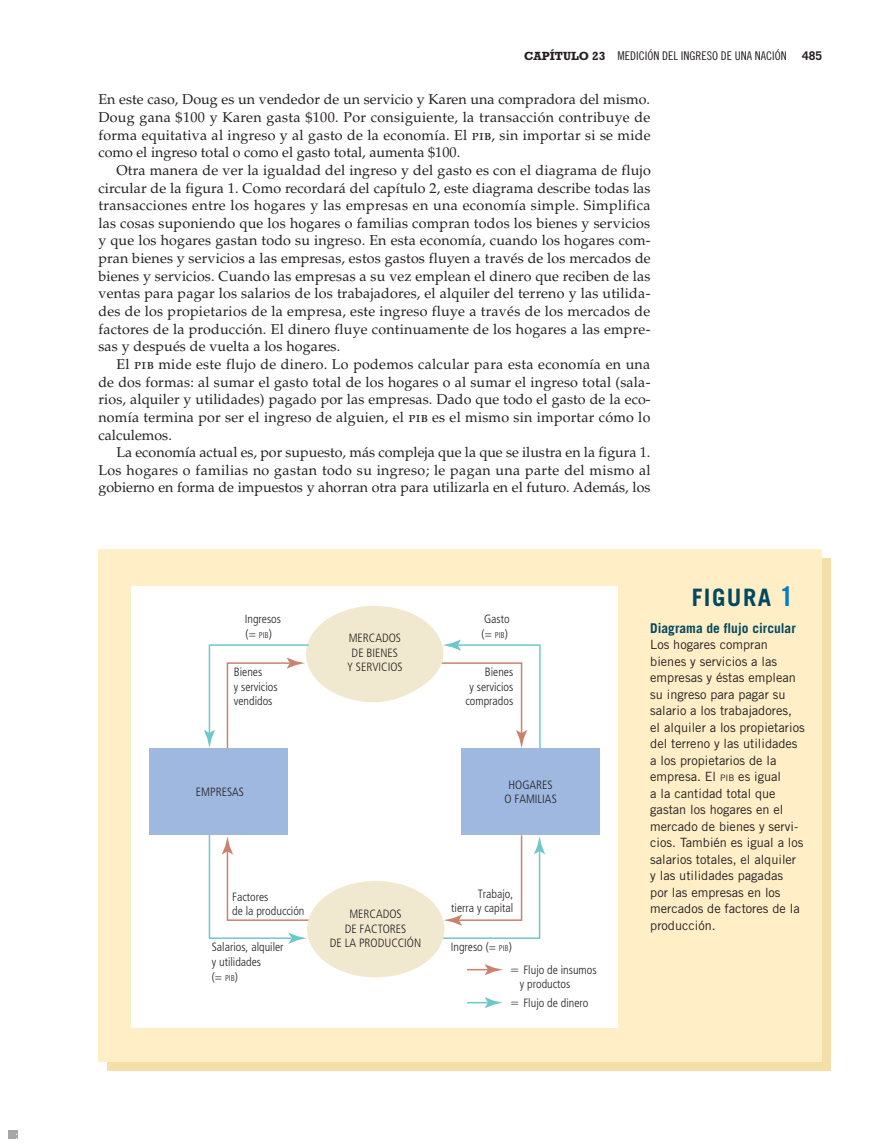
<style>
.page{position:relative;width:892px;height:1148px;background:#fff}
.page>*{position:absolute;margin:0;border:0;box-sizing:border-box;transform-origin:0 0}
.t1{font:700 24px "Trade Gothic LT Std";letter-spacing:.06em;color:#004960}
.t2{font:14.25px "Palatino LT Std";letter-spacing:.015em;color:#231f20}
.t3{font:700 13.5px "Trade Gothic LT Std";color:#004960}
.t4{font:12.75px/16.5px "Trade Gothic LT Std";color:#231f20}
.t5{font:300 condensed 12px/14.4px "Frutiger LT Std";color:#231f20}
.t6{font:12px "Trade Gothic LT Std Cn 18";color:#231f20}
.t7{font:700 12px "Trade Gothic LT Std";color:#231f20}
.s1{font-family:"Rockwell Std";font-weight:700}
.s2{font-size:8.4px}
.s3{font-family:"Mathematical Pi OTF1";font-weight:400;font-stretch:normal}
.s4{font-size:27px;color:#007fc6}
.s5{font-size:8.85px}
</style>
<div class="page">
<svg style="left:107px;top:558px;width:723px;height:512px;background:#f4e0aa"></svg>
<div style="left:98px;top:549px;width:723px;height:512px;background:#ffeec6"></div>
<div style="left:131px;top:586px;width:486px;height:441px;background:#fff"></div>
<div style="left:306px;top:605px;width:137px;height:97px;background:#f1e9cf;border-radius:50%"></div>
<svg style="left:204px;top:643px;width:106px;height:106px"></svg>
<svg style="left:208px;top:833px;width:102px;height:110px"></svg>
<svg style="left:440px;top:639px;width:101px;height:109px"></svg>
<svg style="left:440px;top:834px;width:105px;height:105px"></svg>
<div style="left:149px;top:748px;width:138px;height:86px;background:#9fb8e0"></div>
<div style="left:461px;top:748px;width:138px;height:86px;background:#9fb8e0"></div>
<div style="left:307px;top:880px;width:137px;height:97px;background:#f1e9cf;border-radius:50%"></div>
<hr style="left:467px;top:968px;width:22px;height:2px;background:#ca826f">
<svg style="left:485px;top:964px;width:18px;height:11px"></svg>
<hr style="left:467px;top:1001px;width:22px;height:2px;background:#6dc9c9">
<svg style="left:485px;top:997px;width:18px;height:10px"></svg>
<svg style="left:8px;top:1130px;width:10px;height:8px"></svg>
<p class="t6" style="left:524px;top:52px;width:264px"><span class="s1">CAPÍTULO 23</span> MEDICIÓN DEL INGRESO DE UNA NACIÓN</p>
<p class="t7" style="left:802px;top:52px;width:22px">485</p>
<p class="t2" style="left:98px;top:94px;width:553px">En este caso, Doug es un vendedor de un servicio y Karen una compradora del mismo.</p>
<p class="t2" style="left:98px;top:112px;width:553px">Doug gana $100 y Karen gasta $100. Por consiguiente, la transacción contribuye de</p>
<p class="t2" style="left:98px;top:129px;width:553px">forma equitativa al ingreso y al gasto de la economía. El pib, sin importar si se mide</p>
<p class="t2" style="left:98px;top:147px;width:363px">como el ingreso total o como el gasto total, aumenta $100.</p>
<p class="t2" style="left:116px;top:164px;width:536px">Otra manera de ver la igualdad del ingreso y del gasto es con el diagrama de flujo</p>
<p class="t2" style="left:98px;top:182px;width:553px">circular de la figura 1. Como recordará del capítulo 2, este diagrama describe todas las</p>
<p class="t2" style="left:98px;top:200px;width:554px">transacciones entre los hogares y las empresas en una economía simple. Simplifica</p>
<p class="t2" style="left:98px;top:217px;width:553px">las cosas suponiendo que los hogares o familias compran todos los bienes y servicios</p>
<p class="t2" style="left:98px;top:235px;width:553px">y que los hogares gastan todo su ingreso. En esta economía, cuando los hogares com-</p>
<p class="t2" style="left:98px;top:253px;width:554px">pran bienes y servicios a las empresas, estos gastos fluyen a través de los mercados de</p>
<p class="t2" style="left:98px;top:270px;width:553px">bienes y servicios. Cuando las empresas a su vez emplean el dinero que reciben de las</p>
<p class="t2" style="left:98px;top:288px;width:553px">ventas para pagar los salarios de los trabajadores, el alquiler del terreno y las utilida-</p>
<p class="t2" style="left:98px;top:305px;width:553px">des de los propietarios de la empresa, este ingreso fluye a través de los mercados de</p>
<p class="t2" style="left:98px;top:323px;width:553px">factores de la producción. El dinero fluye continuamente de los hogares a las empre-</p>
<p class="t2" style="left:98px;top:341px;width:243px">sas y después de vuelta a los hogares.</p>
<p class="t2" style="left:116px;top:358px;width:535px">El pib mide este flujo de dinero. Lo podemos calcular para esta economía en una</p>
<p class="t2" style="left:98px;top:376px;width:553px">de dos formas: al sumar el gasto total de los hogares o al sumar el ingreso total (sala-</p>
<p class="t2" style="left:98px;top:394px;width:553px">rios, alquiler y utilidades) pagado por las empresas. Dado que todo el gasto de la eco-</p>
<p class="t2" style="left:98px;top:411px;width:553px">nomía termina por ser el ingreso de alguien, el pib es el mismo sin importar cómo lo</p>
<p class="t2" style="left:98px;top:429px;width:75px">calculemos.</p>
<p class="t2" style="left:116px;top:446px;width:535px">La economía actual es, por supuesto, más compleja que la que se ilustra en la figura 1.</p>
<p class="t2" style="left:98px;top:464px;width:554px">Los hogares o familias no gastan todo su ingreso; le pagan una parte del mismo al</p>
<p class="t2" style="left:98px;top:482px;width:553px">gobierno en forma de impuestos y ahorran otra para utilizarla en el futuro. Además, los</p>
<p class="t5" style="left:245px;top:612px;width:38px;line-height:15px">Ingresos (= <span class="s2">PIB</span>)</p>
<p class="t5" style="left:234px;top:665px;width:45px">Bienes<br>y servicios vendidos</p>
<p class="t5" style="left:347px;top:631px;width:57px;text-align:center">MERCADOS<br>DE BIENES<br>Y SERVICIOS</p>
<p class="t5" style="left:481px;top:612px;width:30px;line-height:15px">Gasto (= <span class="s2">PIB</span>)</p>
<p class="t5" style="left:465px;top:665px;width:49px;text-align:right">Bienes<br>y servicios comprados</p>
<p class="t5" style="left:196px;top:784px;width:49px">EMPRESAS</p>
<p class="t5" style="left:504px;top:777px;width:54px;text-align:center">HOGARES<br>O FAMILIAS</p>
<p class="t5" style="left:232px;top:889px;width:74px">Factores<br>de la producción</p>
<p class="t5" style="left:212px;top:940px;width:73px">Salarios, alquiler y utilidades</p>
<p class="t5" style="left:212px;top:970px;width:28px">(= <span class="s2">PIB</span>)</p>
<p class="t5" style="left:330px;top:907px;width:93px;text-align:center">MERCADOS<br>DE FACTORES<br>DE LA PRODUCCIÓN</p>
<p class="t5" style="left:451px;top:886px;width:63px;text-align:right">Trabajo,<br>tierra y capital</p>
<p class="t5" style="left:510px;top:936px;width:88px;line-height:22px;text-indent:-59px">Ingreso (= <span class="s2">PIB</span>)<br><span class="s3">5</span> Flujo de insumos</p>
<p class="t5" style="left:510px;top:974px;width:80px;line-height:18.6px;text-indent:10px">y productos<br><span class="s3">5</span> Flujo de dinero</p>
<p class="t1" style="left:692px;top:589px;width:104px">FIGURA <span class="s4">1</span></p>
<p class="t3" style="left:650px;top:623px;width:147px">Diagrama de flujo circular</p>
<p class="t4" style="left:650px;top:637px;width:156px">Los hogares compran bienes y servicios a las empresas y éstas emplean su ingreso para pagar su salario a los trabajadores, el alquiler a los propietarios del terreno y las utilidades a los propietarios de la empresa. El <span class="s5">PIB</span> es igual<br>a la cantidad total que gastan los hogares en el mercado de bienes y servi&shy;cios. También es igual a los salarios totales, el alquiler y las utilidades pagadas<br>por las empresas en los mercados de factores de la producción.</p>
</div>
